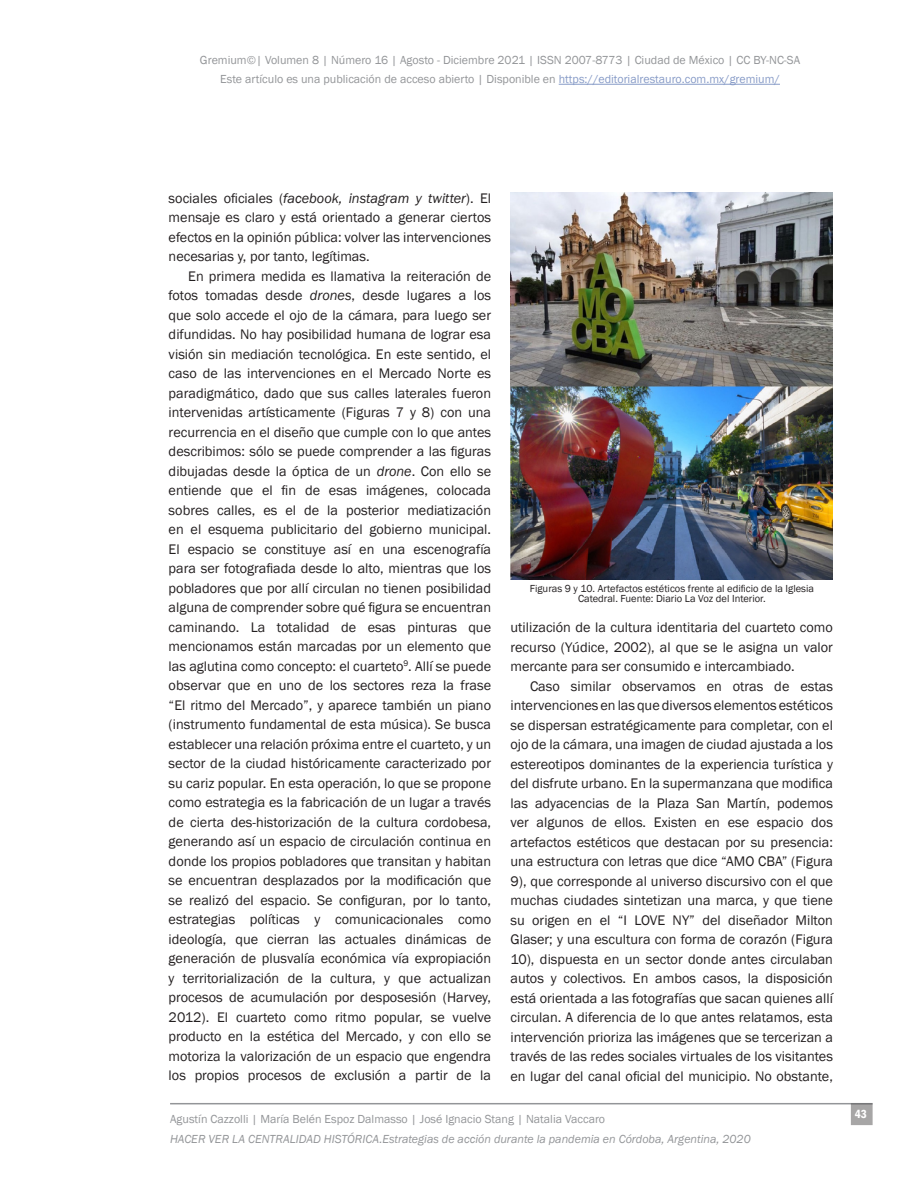
<style>
.page{position:relative;width:918px;height:1188px;background:#fff}
.page>*{position:absolute;margin:0;border:0;box-sizing:border-box;transform-origin:0 0}
.Cuerpo_Gral{font:14.25px/19.5px "Franklin Gothic";color:#231f20;text-align:justify}
.t1{font:12px/19.5px "Franklin Gothic";color:#939598;text-align:center}
.t2{font:italic 12px "Franklin Gothic";color:#939598}
.t3{font:600 condensed 12px "Franklin Gothic";color:#fff}
.Pie_ilustración{font:10.5px/10.5px "Franklin Gothic";color:#231f20;text-align:center}
.s1{color:#879bc7}
.s2{font-style:italic}
</style>
<div class="page">
<hr style="left:559px;top:84px;width:221px;height:1px;background:#879bc7">
<hr style="left:170px;top:1103px;width:703px;height:1px;background:#939598">
<div style="left:852px;top:1104px;width:20px;height:20px;background:#a7a6a6"></div>
<img style="left:511px;top:193px;width:322px;height:387px">
<p class="t1" style="left:200px;top:50px;width:602px">Gremium©| Volumen 8 | Número 16 | Agosto - Diciembre 2021 | ISSN 2007-8773 | Ciudad de México | CC BY-NC-SA<br>Este artículo es una publicación de acceso abierto | Disponible en <span class="s1">https://editorialrestauro.com.mx/gremium/</span></p>
<p class="Cuerpo_Gral" style="left:169px;top:189px;width:324px">sociales oficiales (<span class="s2">facebook, instagram y twitter</span>). El mensaje es claro y está orientado a generar ciertos efectos en la opinión pública: volver las intervenciones necesarias y, por tanto, legítimas.</p>
<p class="Cuerpo_Gral" style="left:169px;top:267px;width:324px;text-indent:20px">En primera medida es llamativa la reiteración de fotos tomadas desde <span class="s2">drones</span>, desde lugares a los que solo accede el ojo de la cámara, para luego ser difundidas. No hay posibilidad humana de lograr esa visión sin mediación tecnológica. En este sentido, el caso de las intervenciones en el Mercado Norte es paradigmático, dado que sus calles laterales fueron intervenidas artísticamente (Figuras 7 y 8) con una recurrencia en el diseño que cumple con lo que antes describimos: sólo se puede comprender a las figuras dibujadas desde la óptica de un <span class="s2">drone</span>. Con ello se entiende que el fin de esas imágenes, colocada sobres calles, es el de la posterior mediatización en el esquema publicitario del gobierno municipal.<br>El espacio se constituye así en una escenografía para ser fotografiada desde lo alto, mientras que los pobladores que por allí circulan no tienen posibilidad alguna de comprender sobre qué figura se encuentran caminando. La totalidad de esas pinturas que mencionamos están marcadas por un elemento que las aglutina como concepto: el cuarteto<sup>9</sup>. Allí se puede observar que en uno de los sectores reza la frase “El ritmo del Mercado”, y aparece también un piano (instrumento fundamental de esta música). Se busca establecer una relación próxima entre el cuarteto, y un sector de la ciudad históricamente caracterizado por su cariz popular. En esta operación, lo que se propone como estrategia es la fabricación de un lugar a través de cierta des-historización de la cultura cordobesa, generando así un espacio de circulación continua en donde los propios pobladores que transitan y habitan se encuentran desplazados por la modificación que se realizó del espacio. Se configuran, por lo tanto, estrategias políticas y comunicacionales como ideología, que cierran las actuales dinámicas de generación de plusvalía económica vía expropiación y territorialización de la cultura, y que actualizan procesos de acumulación por desposesión (Harvey, 2012). El cuarteto como ritmo popular, se vuelve producto en la estética del Mercado, y con ello se motoriza la valorización de un espacio que engendra los propios procesos de exclusión a partir de la</p>
<p class="Pie_ilustración" style="left:530px;top:583px;width:286px">Figuras 9 y 10. Artefactos estéticos frente al edificio de la Iglesia<br>Catedral. Fuente: Diario La Voz del Interior.</p>
<p class="Cuerpo_Gral" style="left:511px;top:618px;width:324px">utilización de la cultura identitaria del cuarteto como recurso (Yúdice, 2002), al que se le asigna un valor mercante para ser consumido e intercambiado.</p>
<p class="Cuerpo_Gral" style="left:511px;top:676px;width:324px;text-indent:20px">Caso similar observamos en otras de estas intervenciones en las que diversos elementos estéticos se dispersan estratégicamente para completar, con el ojo de la cámara, una imagen de ciudad ajustada a los estereotipos dominantes de la experiencia turística y del disfrute urbano. En la supermanzana que modifica las adyacencias de la Plaza San Martín, podemos ver algunos de ellos. Existen en ese espacio dos artefactos estéticos que destacan por su presencia: una estructura con letras que dice “AMO CBA” (Figura 9), que corresponde al universo discursivo con el que muchas ciudades sintetizan una marca, y que tiene su origen en el “I LOVE NY” del diseñador Milton Glaser; y una escultura con forma de corazón (Figura 10), dispuesta en un sector donde antes circulaban autos y colectivos. En ambos casos, la disposición está orientada a las fotografías que sacan quienes allí circulan. A diferencia de lo que antes relatamos, esta intervención prioriza las imágenes que se tercerizan a través de las redes sociales virtuales de los visitantes en lugar del canal oficial del municipio. No obstante,</p>
<p class="t1" style="left:170px;top:1110px;width:436px">Agustín Cazzolli | María Belén Espoz Dalmasso | José Ignacio Stang | Natalia Vaccaro</p>
<p class="t2" style="left:170px;top:1131px;width:582px">HACER VER LA CENTRALIDAD HISTÓRICA.Estrategias de acción durante la pandemia en Córdoba, Argentina, 2020</p>
<p class="t3" style="left:855px;top:1106px;width:14px">43</p>
</div>
